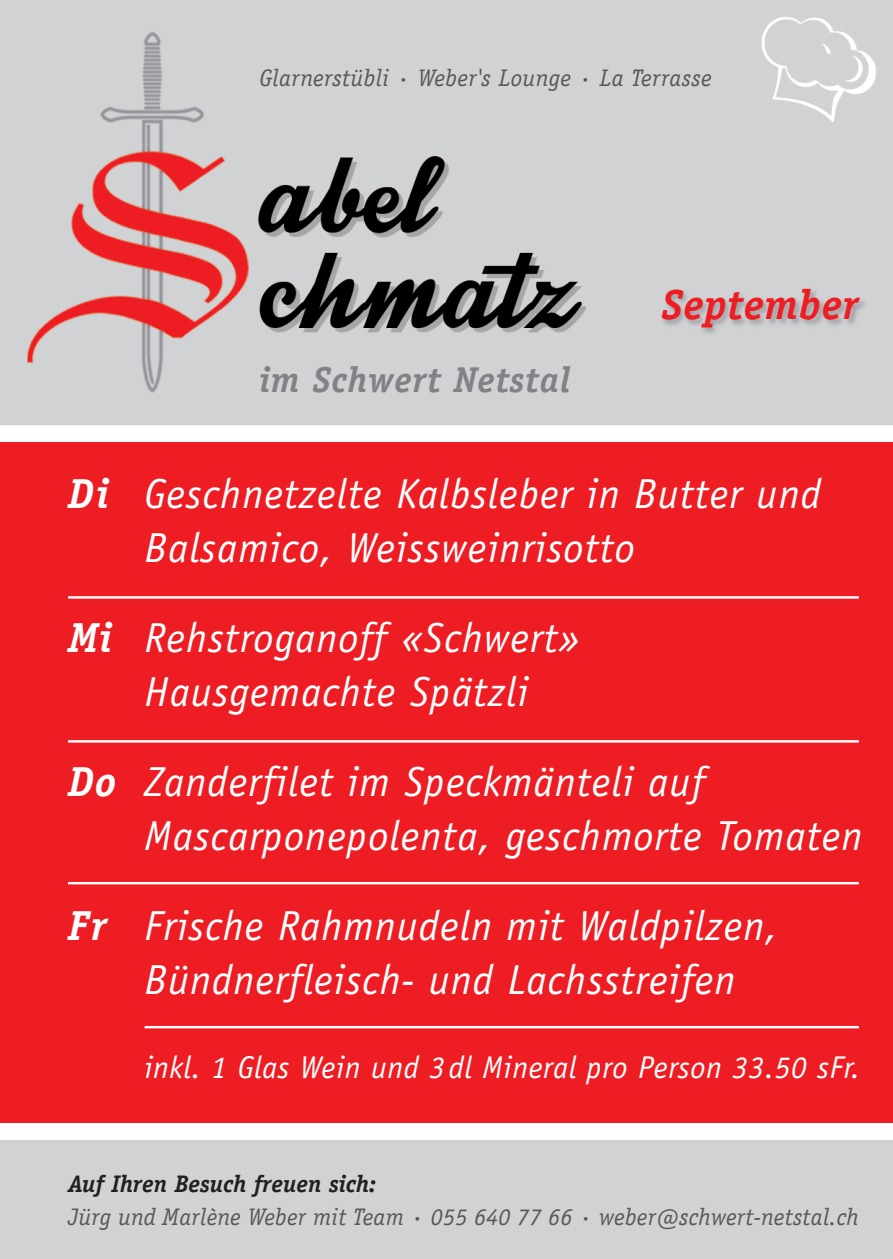
<style>
.page{position:relative;width:893px;height:1259px;background:#fff}
.page>*{position:absolute;margin:0;border:0;box-sizing:border-box;transform-origin:0 0}
.t1{font:italic 42px/54px "Officina Sans";letter-spacing:.025em;color:#fff}
.t2{font:italic 700 42px "Officina Serif";letter-spacing:.015em;color:#ee1d23}
.t3{font:italic 700 36px "Officina Serif";letter-spacing:.025em;color:#808285}
.t4{font:italic 31.5px "Officina Sans";letter-spacing:.02em;color:#fff}
.t5{font:italic 24px/33px "Officina Serif";letter-spacing:.01em;color:#57585a}
.s1{font-weight:700}
.s2{font-family:"Officina Serif";font-weight:700}
.s3{font-weight:700;color:#231f20}
</style>
<div class="page">
<img style="left:0;top:0;width:893px;height:425px">
<div style="left:0;top:1140px;width:893px;height:119px;background:#d1d2d4"></div>
<div style="left:0;top:442px;width:893px;height:681px;background:#ee1d23"></div>
<img style="left:660px;top:288px;width:207px;height:47px">
<hr style="left:68px;top:882px;width:791px;height:2px;background:#fff">
<hr style="left:145px;top:1026px;width:714px;height:2px;background:#fff">
<hr style="left:68px;top:740px;width:791px;height:2px;background:#fff">
<hr style="left:68px;top:596px;width:791px;height:2px;background:#fff">
<p class="t5" style="left:259px;top:62px;width:454px">Glarnerstübli <span class="s1">·</span> Weber's Lounge <span class="s1">·</span> La Terrasse</p>
<p class="t3" style="left:259px;top:359px;width:313px">im Schwert Netstal</p>
<p class="t2" style="left:662px;top:280px;width:199px">September</p>
<p class="t1" style="left:145px;top:467px;width:678px;text-indent:-77px"><span class="s2">Di</span> Geschnetzelte Kalbsleber in Butter und<br>Balsamico, Weissweinrisotto</p>
<p class="t1" style="left:68px;top:611px;width:514px;text-align:center"><span class="s2">Mi</span> Rehstroganoff «Schwert»<br>Hausgemachte Spätzli</p>
<p class="t1" style="left:145px;top:755px;width:719px;text-indent:-77px"><span class="s2">Do</span> Zanderfilet im Speckmänteli auf<br>Mascarponepolenta, geschmorte Tomaten</p>
<p class="t1" style="left:145px;top:899px;width:635px;text-indent:-77px"><span class="s2">Fr</span> Frische Rahmnudeln mit Waldpilzen,<br>Bündnerfleisch- und Lachsstreifen</p>
<p class="t4" style="left:145px;top:1049px;width:718px">inkl. 1 Glas Wein und 3dl Mineral pro Person 33.50 sFr.</p>
<p class="t5" style="left:68px;top:1167px;width:792px"><span class="s3">Auf Ihren Besuch freuen sich:<br></span>Jürg und Marlène Weber mit Team <span class="s1">·</span> 055 640 77 66 <span class="s1">·</span> weber@schwert-netstal.ch</p>
</div>
